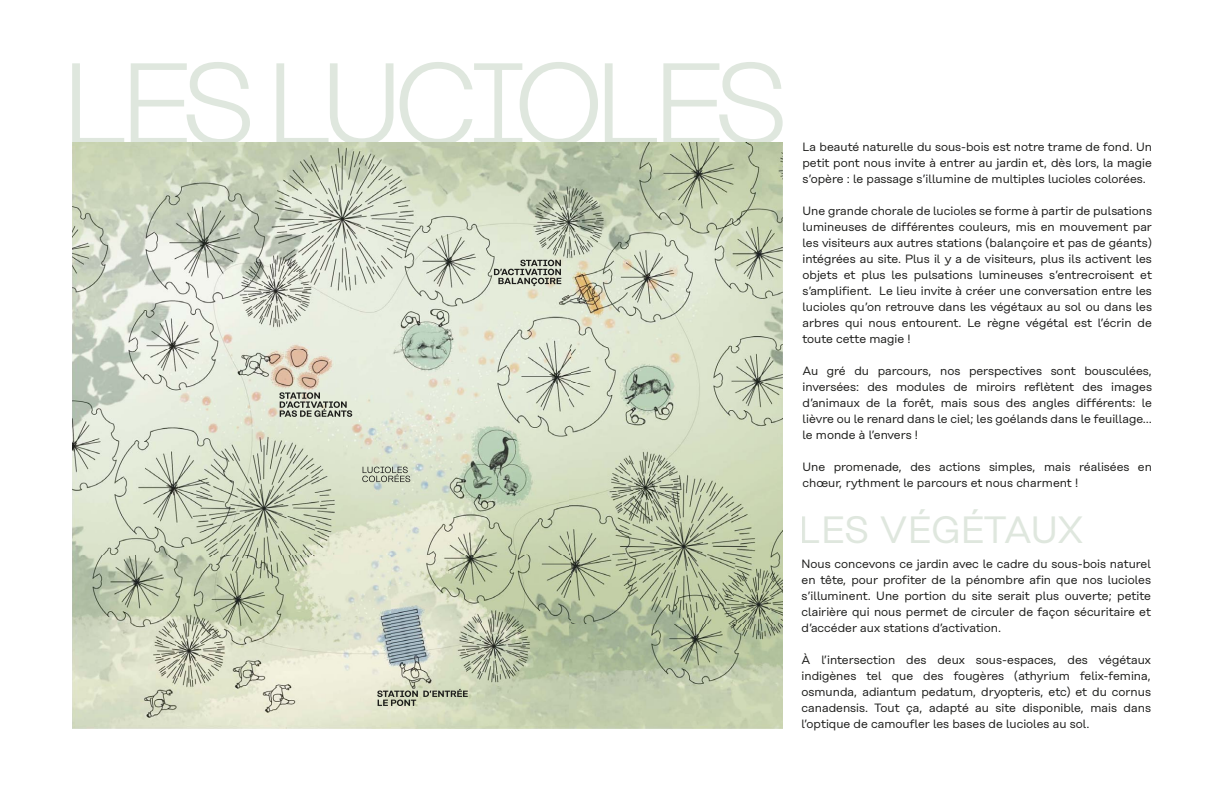
<style>
.page{position:relative;width:1224px;height:792px;background:#fff}
.page>*{position:absolute;margin:0;border:0;box-sizing:border-box;transform-origin:0 0}
.t1{font:300 116px "Rational";letter-spacing:-.095em;color:#dfe7de}
.t2{font:38px "Rational";letter-spacing:-.005em;color:#dfe7de}
.t3{font:12px/16px "Rational";color:#1d1d1b;text-align:justify}
</style>
<div class="page">
<img style="left:72px;top:146px;width:248px;height:410px">
<img style="left:320px;top:146px;width:250px;height:410px">
<img style="left:570px;top:146px;width:213px;height:582px">
<img style="left:72px;top:556px;width:498px;height:172px">
<img style="left:72px;top:143px;width:711px;height:3px">
<svg style="left:279px;top:392px;width:73px;height:25px;background:#a8ac9f"></svg>
<svg style="left:362px;top:467px;width:48px;height:15px"></svg>
<svg style="left:377px;top:689px;width:91px;height:17px;background:#a9ad97"></svg>
<svg style="left:494px;top:260px;width:67px;height:26px;background:#a7ab9e"></svg>
<h1 class="t1" style="left:62px;top:39px;width:728px">LES LUCIOLES</h1>
<p class="t3" style="left:803px;top:139px;width:351px">La beauté naturelle du sous-bois est notre trame de fond. Un petit pont nous invite à entrer au jardin et, dès lors, la magie s’opère : le passage s’illumine de multiples lucioles colorées.</p>
<p class="t3" style="left:803px;top:203px;width:351px">Une grande chorale de lucioles se forme à partir de pulsations lumineuses de différentes couleurs, mis en mouvement par les visiteurs aux autres stations (balançoire et pas de géants) intégrées au site. Plus il y a de visiteurs, plus ils activent les objets et plus les pulsations lumineuses s’entrecroisent et s’amplifient. Le lieu invite à créer une conversation entre les lucioles qu’on retrouve dans les végétaux au sol ou dans les arbres qui nous entourent. Le règne végétal est l’écrin de toute cette magie !</p>
<p class="t3" style="left:803px;top:363px;width:351px">Au gré du parcours, nos perspectives sont bousculées, inversées: des modules de miroirs reflètent des images d’animaux de la forêt, mais sous des angles différents: le lièvre ou le renard dans le ciel; les goélands dans le feuillage… le monde à l’envers !</p>
<p class="t3" style="left:803px;top:459px;width:351px">Une promenade, des actions simples, mais réalisées en chœur, rythment le parcours et nous charment !</p>
<h2 class="t2" style="left:799px;top:508px;width:287px">LES VÉGÉTAUX</h2>
<p class="t3" style="left:802px;top:555px;width:351px">Nous concevons ce jardin avec le cadre du sous-bois naturel en tête, pour profiter de la pénombre afin que nos lucioles s’illuminent. Une portion du site serait plus ouverte; petite clairière qui nous permet de circuler de façon sécuritaire et d’accéder aux stations d’activation.</p>
<p class="t3" style="left:802px;top:651px;width:351px">À l’intersection des deux sous-espaces, des végétaux indigènes tel que des fougères (athyrium felix-femina, osmunda, adiantum pedatum, dryopteris, etc) et du cornus canadensis. Tout ça, adapté au site disponible, mais dans l’optique de camoufler les bases de lucioles au sol.</p>
</div>
